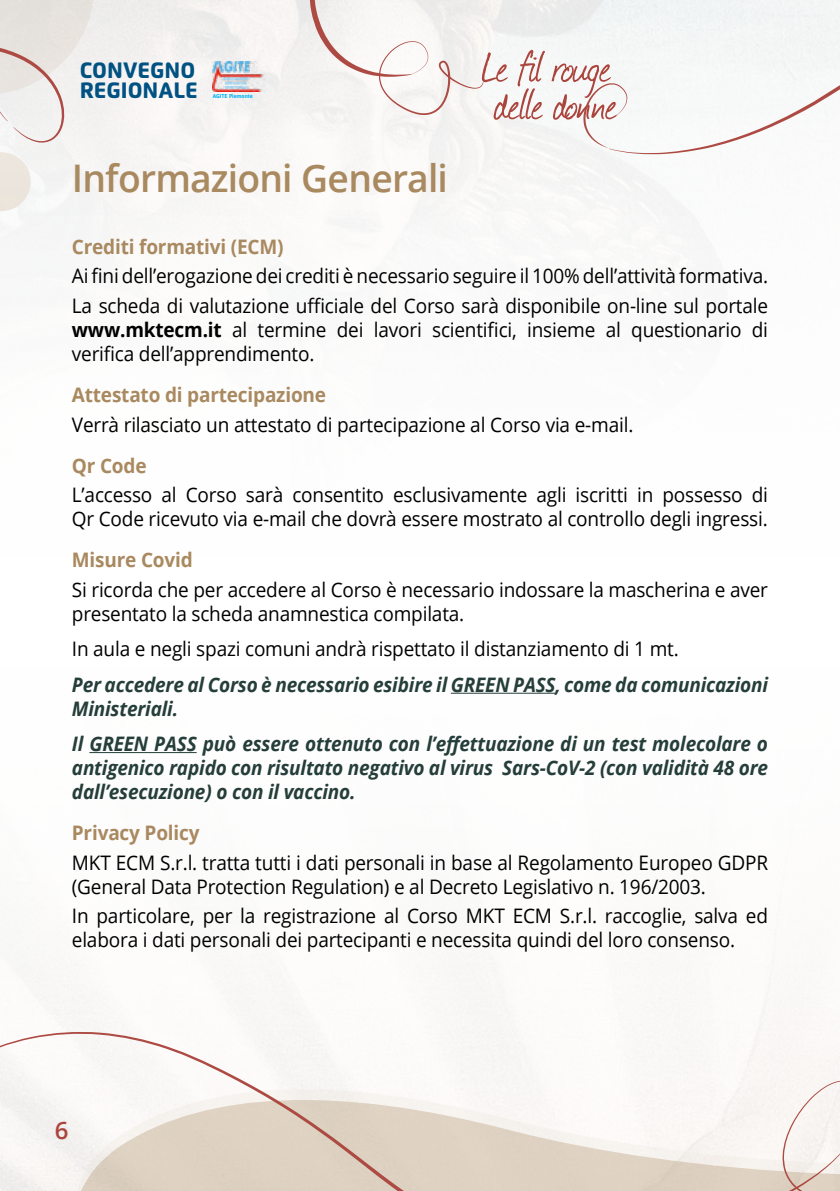
<style>
.page{position:relative;width:840px;height:1191px;background:#fff}
.page>*{position:absolute;margin:0;border:0;box-sizing:border-box;transform-origin:0 0}
.t1{font:50.2px/37.6px "Journal";letter-spacing:-.015em;color:#ab443c}
.t2{font:600 38px "Open Sans";letter-spacing:-.02em;color:#a9895f}
.t3{font:600 24px "Open Sans";color:#ab443c}
.t4{font:800 22.2px/20.4px "Flexo";color:#005283}
.t5{font:20px/24px "Open Sans";letter-spacing:-.01em;color:#000;scale:.95 1}
.t6{font:italic 700 20px/24px "Open Sans";letter-spacing:-.01em;color:#253e39;scale:.95 1}
.t7{font:700 20px "Open Sans";letter-spacing:-.01em;color:#a9895f;scale:.95 1}
.t8{font:700 5.6px "Asap";color:#00b1f3}
.s1{font-weight:700}
</style>
<div class="page">
<img style="left:0;top:0;width:839px;height:1030px">
<div style="left:583px;top:10px;width:256px;height:144px;background:#f6f8f7"></div>
<svg style="left:94px;top:0;width:460px;height:121px;fill:#f5f3f2"></svg>
<svg style="left:0;top:0;width:94px;height:143px"></svg>
<svg style="left:0;top:1030px;width:839px;height:161px;fill:#f8f5f3"></svg>
<svg style="left:781px;top:1080px;width:58px;height:111px"></svg>
<svg style="left:0;top:152px;width:31px;height:59px"></svg>
<hr style="left:450px;top:692px;width:105px;height:1px;background:#253e39">
<hr style="left:89px;top:752px;width:107px;height:1px;background:#253e39">
<p class="t4" style="left:80px;top:60px;width:120px">CONVEGNO<br>REGIONALE</p>
<p class="t8" style="left:213px;top:93px;width:42px">AGITE Piemonte</p>
<h2 class="t2" style="left:72px;top:152px;width:377px">Informazioni Generali</h2>
<h1 class="t1" style="left:481px;top:47px;width:137px">Le fil rouge delle donne</h1>
<p class="t7" style="left:72px;top:232px;width:224px">Crediti formativi (ECM)</p>
<p class="t5" style="left:72px;top:261px;width:734px;line-height:29.6px">Ai fini dell’erogazione dei crediti è necessario seguire il 100% dell’attività formativa.<br>La scheda di valutazione ufficiale del Corso sarà disponibile on-line sul portale</p>
<p class="t5" style="left:72px;top:317px;width:734px"><span class="s1">www.mktecm.it</span> al termine dei lavori scientifici, insieme al questionario di verifica dell’apprendimento.</p>
<p class="t7" style="left:72px;top:380px;width:269px">Attestato di partecipazione</p>
<p class="t5" style="left:72px;top:412px;width:592px">Verrà rilasciato un attestato di partecipazione al Corso via e-mail.</p>
<p class="t7" style="left:72px;top:451px;width:80px">Qr Code</p>
<p class="t5" style="left:72px;top:482px;width:734px">L’accesso al Corso sarà consentito esclusivamente agli iscritti in possesso di<br>Qr Code ricevuto via e-mail che dovrà essere mostrato al controllo degli ingressi.</p>
<p class="t7" style="left:72px;top:546px;width:129px">Misure Covid</p>
<p class="t5" style="left:72px;top:577px;width:733px">Si ricorda che per accedere al Corso è necessario indossare la mascherina e aver presentato la scheda anamnestica compilata.</p>
<p class="t5" style="left:72px;top:636px;width:640px">In aula e negli spazi comuni andrà rispettato il distanziamento di 1 mt.</p>
<p class="t6" style="left:72px;top:672px;width:734px">Per accedere al Corso è necessario esibire il GREEN PASS, come da comunicazioni<br>Ministeriali.</p>
<p class="t6" style="left:72px;top:731px;width:734px;text-align:justify">Il GREEN PASS può essere ottenuto con l’effettuazione di un test molecolare o antigenico rapido con risultato negativo al virus Sars-CoV-2 (con validità 48 ore dall’esecuzione) o con il vaccino.</p>
<p class="t7" style="left:72px;top:818px;width:136px">Privacy Policy</p>
<p class="t5" style="left:72px;top:850px;width:734px">MKT ECM S.r.l. tratta tutti i dati personali in base al Regolamento Europeo GDPR (General Data Protection Regulation) e al Decreto Legislativo n. 196/2003.</p>
<p class="t5" style="left:72px;top:903px;width:734px">In particolare, per la registrazione al Corso MKT ECM S.r.l. raccoglie, salva ed elabora i dati personali dei partecipanti e necessita quindi del loro consenso.</p>
<p class="t3" style="left:55px;top:1113px;width:15px">6</p>
</div>
